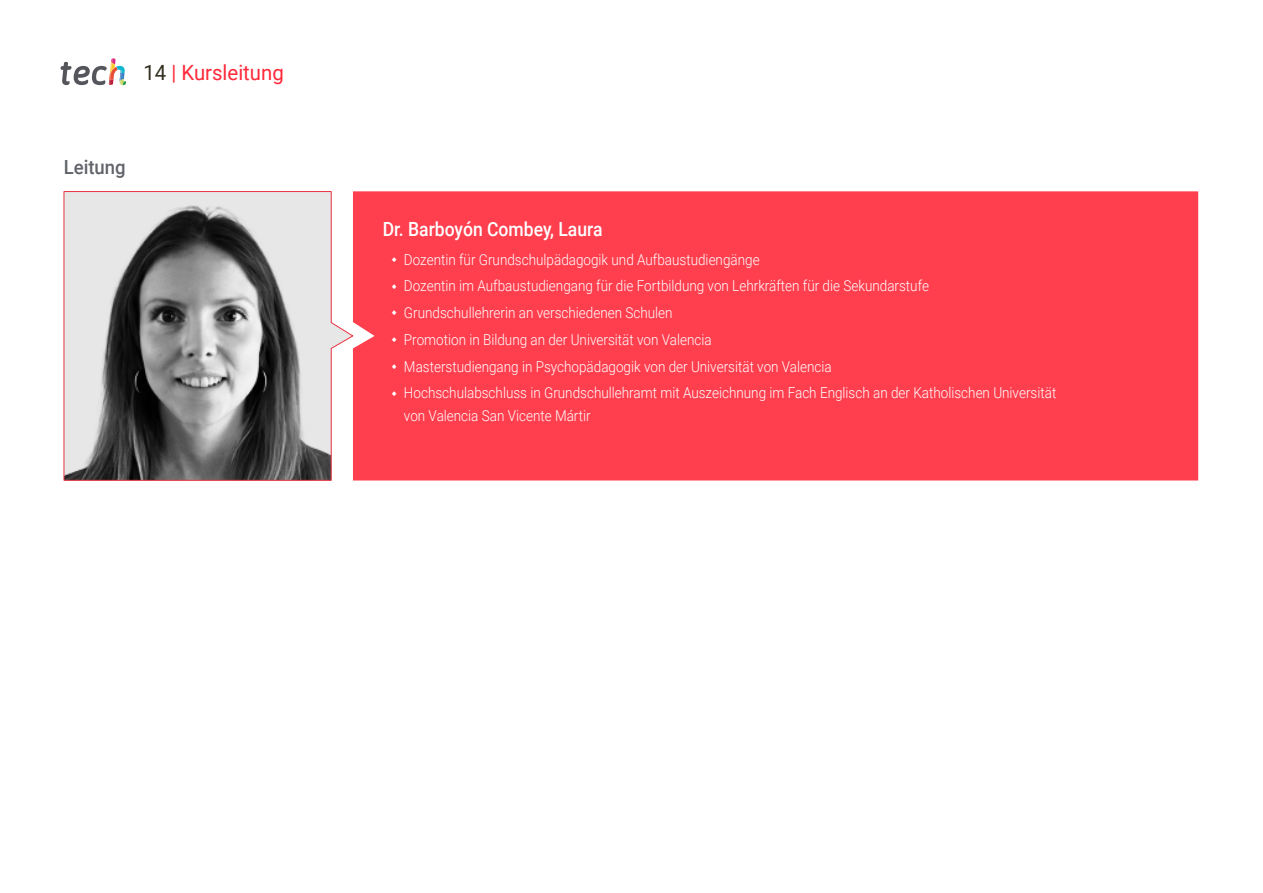
<style>
.page{position:relative;width:1263px;height:893px;background:#fff}
.page>*{position:absolute;margin:0;border:0;box-sizing:border-box;transform-origin:0 0}
.t1{font:21px "Roboto";color:#ff293a}
.t2{font:500 19.5px "Roboto";color:#fff;scale:.9 1}
.t3{font:500 19.5px "Roboto";color:#61646a;scale:.95 1}
.t4{font:300 15px/26.7px "Roboto";color:#fff;scale:.9 1}
.s1{color:#312e20}
</style>
<div class="page">
<div style="left:353px;top:191px;width:845px;height:289px;background:#ff3e4e"></div>
<svg style="left:61px;top:58px;width:65px;height:28px"></svg>
<svg style="left:64px;top:191px;width:289px;height:290px;background:#9d9b9b"></svg>
<svg style="left:392px;top:257px;width:5px;height:5px"></svg>
<svg style="left:392px;top:284px;width:5px;height:5px"></svg>
<svg style="left:392px;top:310px;width:5px;height:5px"></svg>
<svg style="left:392px;top:337px;width:5px;height:5px"></svg>
<svg style="left:392px;top:364px;width:5px;height:5px"></svg>
<svg style="left:392px;top:391px;width:5px;height:5px"></svg>
<h1 class="t1" style="left:144px;top:57px;width:142px"><span class="s1">14</span> | Kursleitung</h1>
<h2 class="t3" style="left:64px;top:154px;width:67px">Leitung</h2>
<h2 class="t2" style="left:383px;top:215px;width:246px">Dr. Barboyón Combey, Laura</h2>
<p class="t4" style="left:404px;top:245px;width:726px">Dozentin für Grundschulpädagogik und Aufbaustudiengänge<br>Dozentin im Aufbaustudiengang für die Fortbildung von Lehrkräften für die Sekundarstufe<br>Grundschullehrerin an verschiedenen Schulen<br>Promotion in Bildung an der Universität von Valencia<br>Masterstudiengang in Psychopädagogik von der Universität von Valencia<br>Hochschulabschluss in Grundschullehramt mit Auszeichnung im Fach Englisch an der Katholischen Universität</p>
<p class="t4" style="left:404px;top:402px;width:209px">von Valencia San Vicente Mártir</p>
</div>
